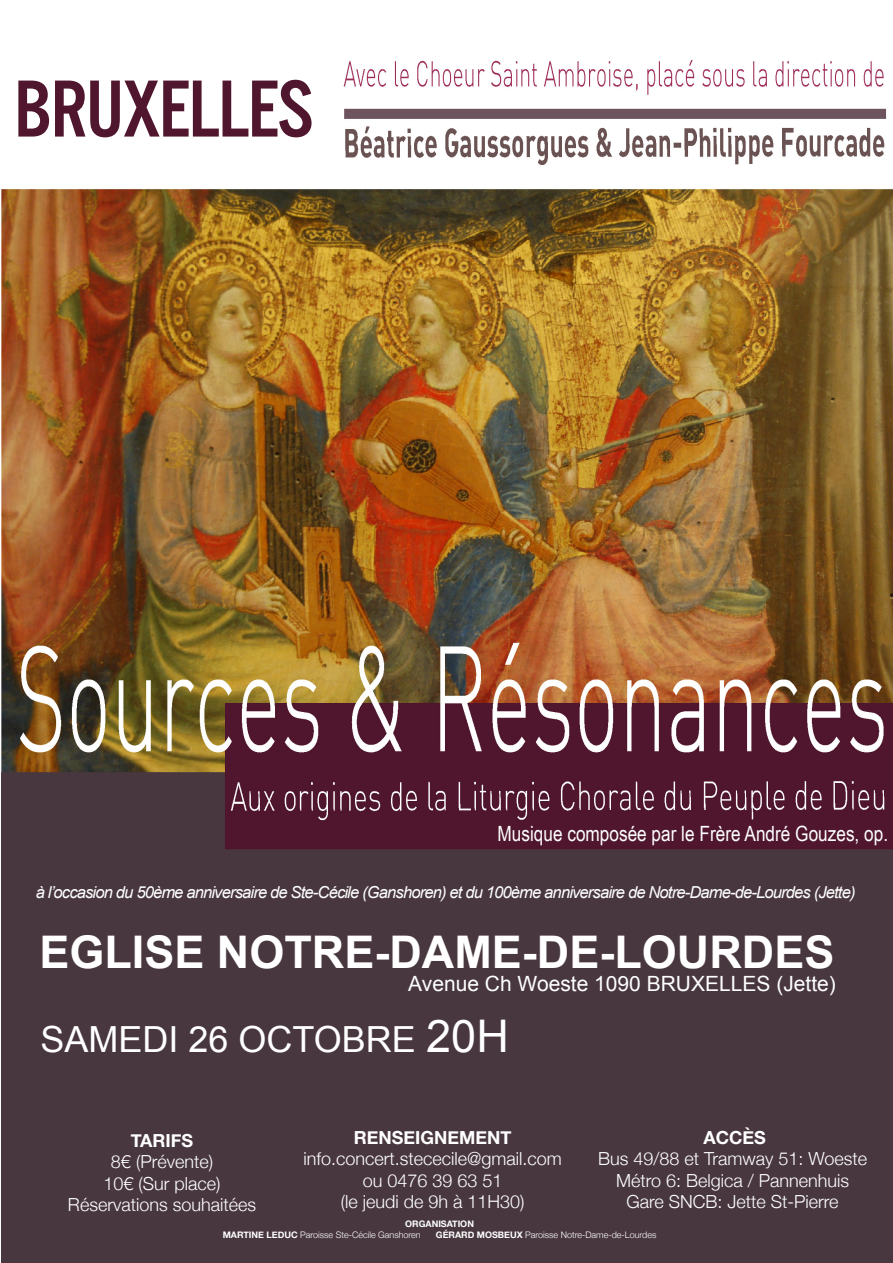
<style>
.page{position:relative;width:893px;height:1263px;background:#fff}
.page>*{position:absolute;margin:0;border:0;box-sizing:border-box;transform-origin:0 0}
.t1{font:84px "U.S.101";letter-spacing:-.02em;color:#50162e}
.t2{font:700 45px "Arial";color:#fff}
.t3{font:45px "Arial";color:#fff}
.t4{font:36px "Arial";color:#fff}
.t5{font:21px "Arial Narrow";color:#fff}
.t6{font:21px "Arial";color:#fff}
.t7{font:300 18px/21.6px "Helvetica Neue";color:#fff;text-align:center}
.t8{font:700 18px "Helvetica Neue";color:#fff}
.t9{font:italic 16.5px "Arial";letter-spacing:-.05em;color:#fff}
.t10{font:300 9px "Helvetica Neue";color:#fff}
.t11{font:700 9px "Helvetica Neue";color:#fff}
.s1{font-weight:700}
</style>
<div class="page">
<img style="left:1px;top:60px;width:892px;height:1203px">
<div style="left:222px;top:850px;width:670px;height:36px;background:#48373f"></div>
<p class="t1" style="left:14px;top:64px;width:301px">BRUXELLEs</p>
<p class="t5" style="left:497px;top:818px;width:392px">Musique composée par le Frère André Gouzes, op.</p>
<p class="t9" style="left:36px;top:881px;width:821px">à l’occasion du 50ème anniversaire de Ste-Cécile (Ganshoren) et du 100ème anniversaire de Notre-Dame-de-Lourdes (Jette)</p>
<p class="t2" style="left:39px;top:923px;width:797px">EGLISE NOTRE-DAME-DE-LOURDES</p>
<p class="t6" style="left:408px;top:970px;width:429px">Avenue Ch Woeste 1090 BRUXELLES (Jette)</p>
<p class="t4" style="left:40px;top:1016px;width:377px">SAMEDI 26 OCTOBRE</p>
<p class="t3" style="left:426px;top:1007px;width:84px">20H</p>
<p class="t8" style="left:131px;top:1126px;width:64px">TARIFS</p>
<p class="t7" style="left:111px;top:1150px;width:104px">8€ (Prévente)</p>
<p class="t7" style="left:103px;top:1172px;width:119px">10€ (Sur place)</p>
<p class="t7" style="left:68px;top:1193px;width:190px">Réservations souhaitées</p>
<p class="t8" style="left:354px;top:1123px;width:159px">RENSEIGNEMENT</p>
<p class="t7" style="left:303px;top:1147px;width:260px">info.concert.stececile@gmail.com</p>
<p class="t7" style="left:363px;top:1168px;width:141px">ou 0476 39 63 51</p>
<p class="t7" style="left:341px;top:1190px;width:185px">(le jeudi de 9h à 11H30)</p>
<p class="t8" style="left:703px;top:1123px;width:64px">ACCÈS</p>
<p class="t7" style="left:598px;top:1147px;width:271px">Bus 49/88 et Tramway 51: Woeste<br>Métro 6: Belgica / Pannenhuis</p>
<p class="t7" style="left:626px;top:1190px;width:214px">Gare SNCB: Jette St-Pierre</p>
<p class="t11" style="left:405px;top:1216px;width:70px">ORGANISATION</p>
<p class="t10" style="left:223px;top:1227px;width:200px"><span class="s1">MARTINE LEDUC</span> Paroisse Ste-Cécile Ganshoren</p>
<p class="t10" style="left:436px;top:1227px;width:222px"><span class="s1">GÉRARD MOSBEUX</span> Paroisse Notre-Dame-de-Lourdes</p>
</div>
